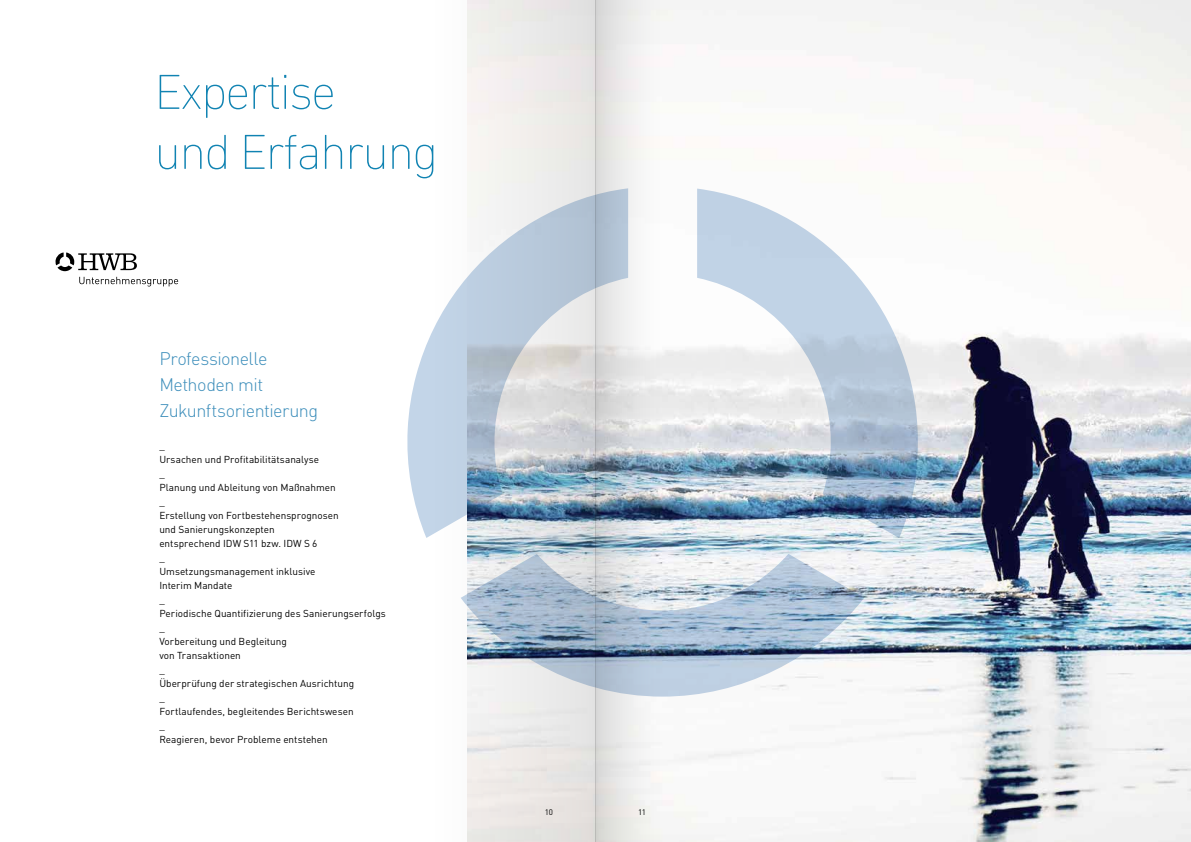
<style>
.page{position:relative;width:1191px;height:842px;background:#fff}
.page>*{position:absolute;margin:0;border:0;box-sizing:border-box;transform-origin:0 0}
.t1{font:200 50px/60px "DIN Next LT Pro";letter-spacing:-.035em;color:#1083b2}
.t2{font:300 18px/26px "DINOT";letter-spacing:-.03em;color:#3b8dba}
.t3{font:10px/14px "DINOT";color:#000}
.t4{font:8px "DINOT";color:#000}
</style>
<div class="page">
<img style="left:672px;top:0;width:519px;height:842px">
<svg style="left:407px;top:188px;width:510px;height:509px"></svg>
<svg style="left:55px;top:252px;width:123px;height:34px"></svg>
<svg style="left:595px;top:0;width:77px;height:842px"></svg>
<svg style="left:434px;top:0;width:161px;height:842px"></svg>
<h1 class="t1" style="left:154px;top:61px;width:285px">Expertise<br>und Erfahrung</h1>
<h2 class="t2" style="left:159px;top:345px;width:160px">Professionelle<br>Methoden mit<br>Zukunftsorientierung</h2>
<p class="t3" style="left:159px;top:438px;width:228px">_<br>Ursachen und Profitabilitätsanalyse<br>_<br>Planung und Ableitung von Maßnahmen<br>_<br>Erstellung von Fortbestehensprognosen<br>und Sanierungskonzepten<br>entsprechend IDW S11 bzw. IDW S 6<br>_<br>Umsetzungsmanagement inklusive<br>Interim Mandate<br>_<br>Periodische Quantifizierung des Sanierungserfolgs _<br>Vorbereitung und Begleitung<br>von Transaktionen<br>_<br>Überprüfung der strategischen Ausrichtung<br>_<br>Fortlaufendes, begleitendes Berichtswesen<br>_<br>Reagieren, bevor Probleme entstehen</p>
<p class="t4" style="left:545px;top:807px;width:10px">10</p>
<p class="t4" style="left:638px;top:807px;width:9px">11</p>
</div>
